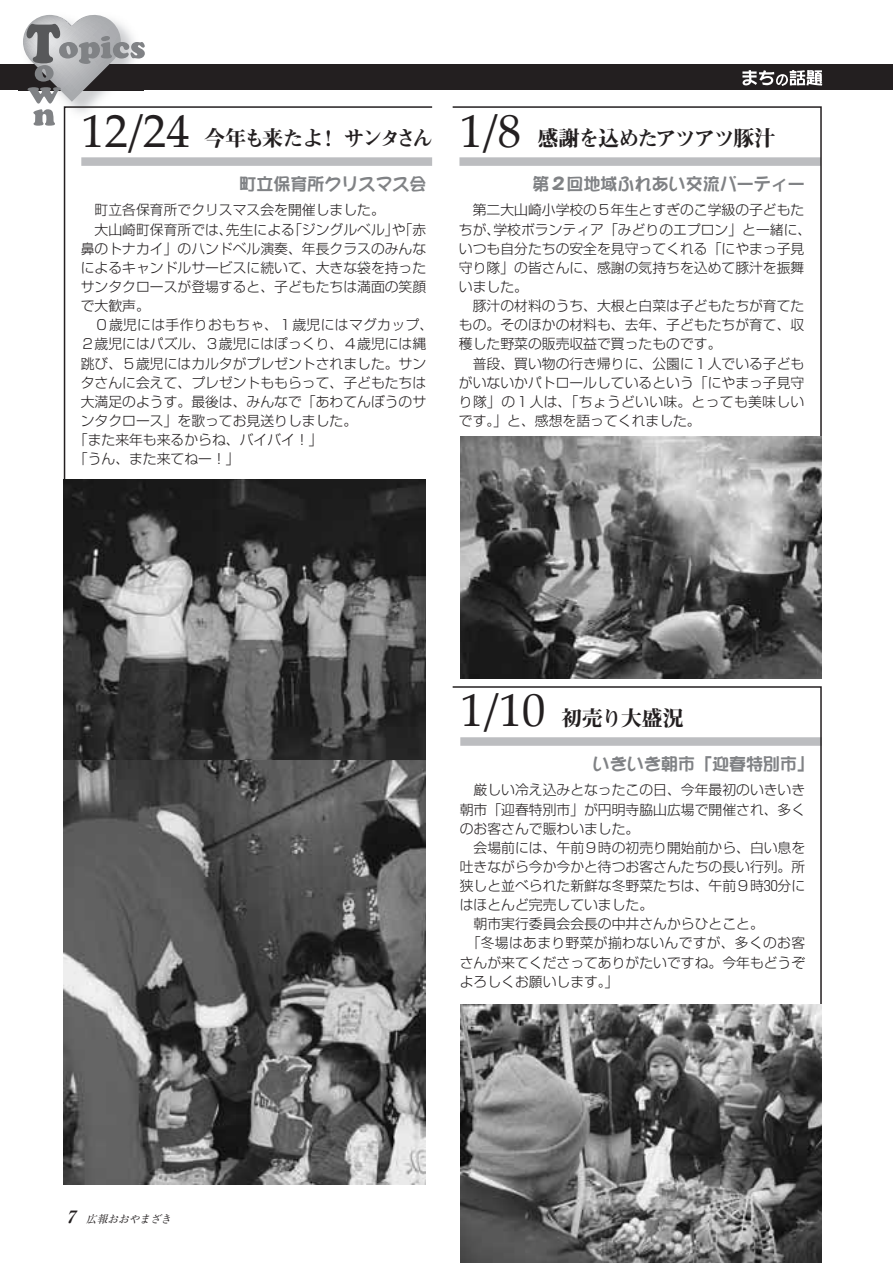
<style>
.page{position:relative;width:893px;height:1263px;background:#fff}
.page>*{position:absolute;margin:0;border:0;box-sizing:border-box;transform-origin:0 0}
.t1{font:21.3px "Midashi Min Pro MA31 90 msp RKSJ H";letter-spacing:-.08em;color:#231f20}
.t2{font:16.95px "DFPOP1 Std W9 90 msp RKSJ H";color:#808285}
.t3{font:13.8px/19.2px "Shin Go Pro Light 90 msp RKSJ H";color:#231f20}
.t4{font:13.8px "Shin Go Pro Light 90 msp RKSJ H";letter-spacing:.025em;color:#231f20}
.t5{font:italic 10.65px "Ryumin Pro Regular 90 msp RKSJ H";color:#231f20}
.s1{font-family:"Palatino Linotype";font-size:46.8px}
.s2{font-family:"Ryumin Pro Bold 90 msp RKSJ H";font-size:16.95px}
</style>
<div class="page">
<div style="left:0;top:65px;width:893px;height:25px;background:#231f20"></div>
<svg style="left:23px;top:15px;width:122px;height:111px"></svg>
<svg style="left:742px;top:70px;width:80px;height:16px"></svg>
<svg style="left:63px;top:106px;width:370px;height:381px"></svg>
<svg style="left:452px;top:106px;width:370px;height:330px"></svg>
<img style="left:460px;top:436px;width:362px;height:243px">
<img style="left:64px;top:479px;width:361px;height:705px">
<svg style="left:452px;top:686px;width:370px;height:319px"></svg>
<img style="left:460px;top:1005px;width:362px;height:258px">
<h1 class="t1" style="left:81px;top:130px;width:696px"><span class="s1">12/24</span> 今年も来たよ！ サンタさん <span class="s1">1/8</span> 感謝を込めたアツアツ豚汁</h1>
<p class="t2" style="left:239px;top:177px;width:189px">町立保育所クリスマス会</p>
<p class="t2" style="left:533px;top:177px;width:274px">第２回地域ふれあい交流パーティー</p>
<p class="t3" style="left:81px;top:202px;width:306px">　町立各保育所でクリスマス会を開催しました。</p>
<p class="t3" style="left:81px;top:222px;width:347px">　大山崎町保育所では、先生による「ジングルベル」や「赤</p>
<p class="t3" style="left:81px;top:241px;width:347px">鼻のトナカイ」のハンドベル演奏、年長クラスのみんな</p>
<p class="t3" style="left:81px;top:260px;width:347px">によるキャンドルサービスに続いて、大きな袋を持った</p>
<p class="t3" style="left:81px;top:279px;width:347px">サンタクロースが登場すると、子どもたちは満面の笑顔</p>
<p class="t3" style="left:81px;top:298px;width:71px">で大歓声。</p>
<p class="t4" style="left:81px;top:320px;width:354px">　０歳児には手作りおもちゃ、１歳児にはマグカップ、</p>
<p class="t3" style="left:81px;top:336px;width:347px">２歳児にはパズル、３歳児にはぽっくり、４歳児には縄</p>
<p class="t3" style="left:81px;top:356px;width:347px">跳び、５歳児にはカルタがプレゼントされました。サン</p>
<p class="t3" style="left:81px;top:375px;width:347px">タさんに会えて、プレゼントももらって、子どもたちは</p>
<p class="t3" style="left:81px;top:394px;width:347px">大満足のようす。最後は、みんなで「あわてんぼうのサ</p>
<p class="t3" style="left:81px;top:413px;width:278px">ンタクロース」を歌ってお見送りしました。</p>
<p class="t3" style="left:74px;top:432px;width:250px">「また来年も来るからね、バイバイ！」</p>
<p class="t3" style="left:74px;top:451px;width:167px">「うん、また来てねー！」</p>
<p class="t3" style="left:459px;top:202px;width:354px">　第二大山崎小学校の５年生とすぎのこ学級の子どもたちが、学校ボランティア「みどりのエプロン」と一緒に、いつも自分たちの安全を見守ってくれる「にやまっ子見守り隊」の皆さんに、感謝の気持ちを込めて豚汁を振舞いました。<br>　豚汁の材料のうち、大根と白菜は子どもたちが育てたもの。そのほかの材料も、去年、子どもたちが育て、収穫した野菜の販売収益で買ったものです。<br>　普段、買い物の行き帰りに、公園に１人でいる子どもがいないかパトロールしているという「にやまっ子見守り隊」の１人は、「ちょうどいい味。とっても美味しいです。」と、感想を語ってくれました。</p>
<p class="t5" style="left:66px;top:1215px;width:109px"><span class="s2">7</span> 広報おおやまざき</p>
<h1 class="t1" style="left:460px;top:710px;width:225px"><span class="s1">1/10</span> 初売り大盛況</h1>
<p class="t2" style="left:593px;top:757px;width:223px">いきいき朝市「迎春特別市」</p>
<p class="t3" style="left:460px;top:782px;width:347px">　厳しい冷え込みとなったこの日、今年最初のいきいき</p>
<p class="t3" style="left:460px;top:801px;width:347px">朝市「迎春特別市」が円明寺脇山広場で開催され、多く</p>
<p class="t3" style="left:460px;top:821px;width:181px">のお客さんで賑わいました。</p>
<p class="t3" style="left:460px;top:840px;width:347px">　会場前には、午前９時の初売り開始前から、白い息を</p>
<p class="t3" style="left:460px;top:859px;width:347px">吐きながら今か今かと待つお客さんたちの長い行列。所</p>
<p class="t3" style="left:460px;top:878px;width:347px">狭しと並べられた新鮮な冬野菜たちは、午前９時30分に</p>
<p class="t3" style="left:460px;top:897px;width:195px">はほとんど完売していました。</p>
<p class="t3" style="left:460px;top:916px;width:306px">　朝市実行委員会会長の中井さんからひとこと。</p>
<p class="t4" style="left:467px;top:938px;width:340px">「冬場はあまり野菜が揃わないんですが、多くのお客</p>
<p class="t3" style="left:460px;top:955px;width:347px">さんが来てくださってありがたいですね。今年もどうぞ</p>
<p class="t3" style="left:460px;top:974px;width:160px">よろしくお願いします。」</p>
</div>
